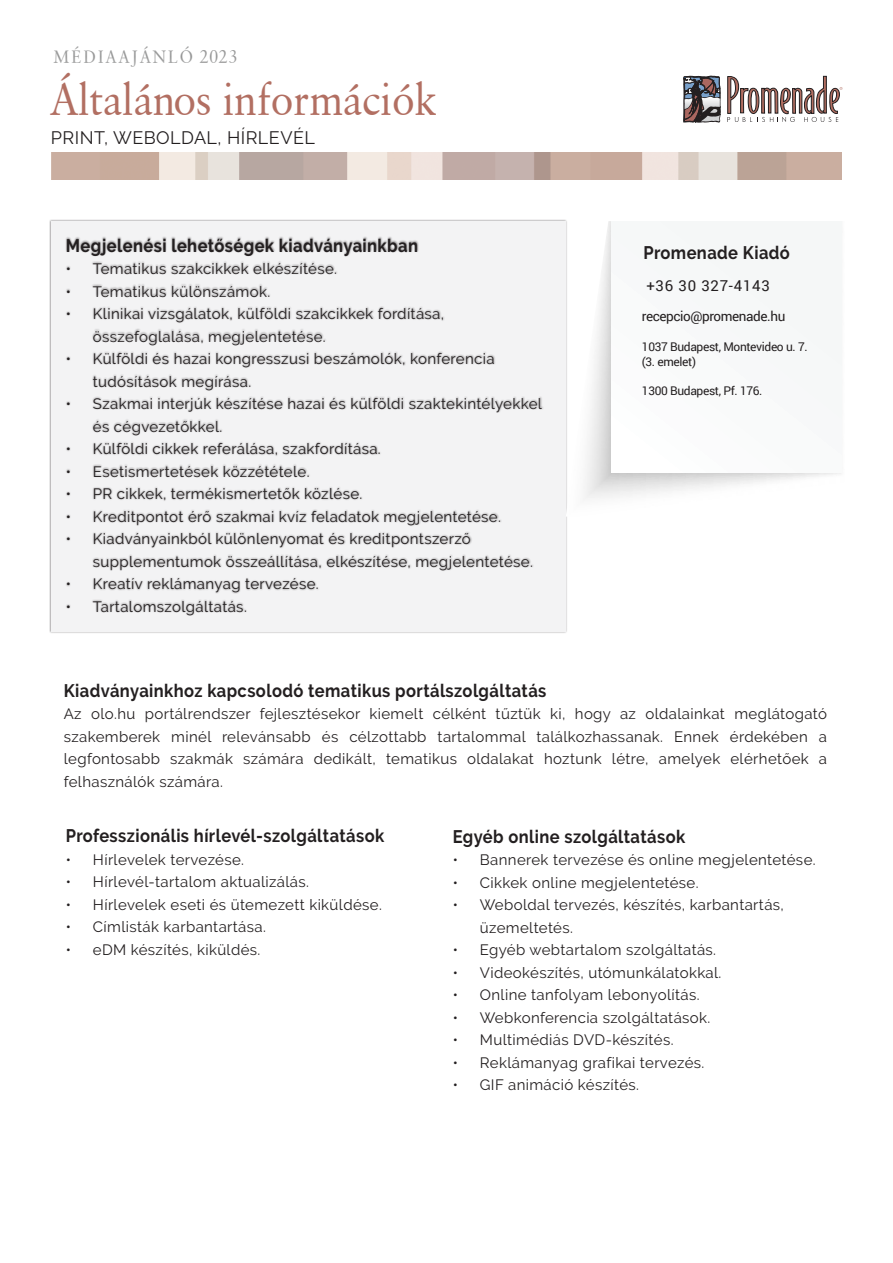
<style>
.page{position:relative;width:893px;height:1263px;background:#fff}
.page>*{position:absolute;margin:0;border:0;box-sizing:border-box;transform-origin:0 0}
.t1{font:45px "Classical Garamond PFL";color:#b26f62;scale:.91 1}
.t2{font:700 18.15px "Raleway";letter-spacing:.025em;color:#231f20;scale:.91 1}
.t3{font:18px "Raleway";letter-spacing:.025em;color:#231f20}
.t4{font:17.85px "Classical Garamond PFL";letter-spacing:.13em;color:#4d4e4e;scale:.91 1}
.t5{font:15px/22.5px "Raleway";letter-spacing:.025em;color:#231f20}
.t6{font:15px "Roboto";letter-spacing:.05em;color:#231f20}
.t7{font:13.5px "Roboto";letter-spacing:-.03em;color:#231f20}
.t8{font:12px/15px "Roboto";letter-spacing:-.03em;color:#231f20}
.s1{font-size:18.6px}
</style>
<div class="page">
<svg style="left:727px;top:75px;width:115px;height:47px"></svg>
<svg style="left:683px;top:76px;width:38px;height:46px;background:#6a6469"></svg>
<div style="left:51px;top:221px;width:515px;height:410px;background:#f3f3f4"></div>
<div style="left:65px;top:237px;width:479px;height:379px;background:#231f20;opacity:.5"></div>
<img style="left:51px;top:152px;width:791px;height:27px">
<div style="left:612px;top:221px;width:230px;height:251px;background:#f7f8f9"></div>
<p class="t4" style="left:54px;top:46px;width:204px">MÉDIAAJÁNLÓ <span class="s1">2023</span></p>
<p class="t1" style="left:51px;top:72px;width:425px">Általános információk</p>
<p class="t3" style="left:51px;top:127px;width:265px">PRINT, WEBOLDAL, HÍRLEVÉL</p>
<p class="t2" style="left:66px;top:235px;width:388px">Megjelenési lehetőségek kiadványainkban</p>
<p class="t5" style="left:66px;top:258px;width:273px">• Tematikus szakcikkek elkészítése.</p>
<p class="t5" style="left:66px;top:280px;width:206px">• Tematikus különszámok.</p>
<p class="t5" style="left:93px;top:303px;width:353px;text-indent:-27px">• Klinikai vizsgálatok, külföldi szakcikkek fordítása, összefoglalása, megjelentetése.</p>
<p class="t5" style="left:93px;top:348px;width:403px;text-indent:-27px">• Külföldi és hazai kongresszusi beszámolók, konferencia tudósítások megírása.</p>
<p class="t5" style="left:93px;top:393px;width:451px;text-indent:-27px">• Szakmai interjúk készítése hazai és külföldi szaktekintélyekkel és cégvezetőkkel.</p>
<p class="t5" style="left:66px;top:438px;width:316px">• Külföldi cikkek referálása, szakfordítása.</p>
<p class="t5" style="left:66px;top:460px;width:245px">• Esetismertetések közzététele.</p>
<p class="t5" style="left:66px;top:483px;width:298px">• PR cikkek, termékismertetők közlése.</p>
<p class="t5" style="left:66px;top:505px;width:437px">• Kreditpontot érő szakmai kvíz feladatok megjelentetése.</p>
<p class="t5" style="left:93px;top:528px;width:441px;text-indent:-27px">• Kiadványainkból különlenyomat és kreditpontszerző supplementumok összeállítása, elkészítése, megjelentetése.</p>
<p class="t5" style="left:66px;top:573px;width:254px">• Kreatív reklámanyag tervezése.</p>
<p class="t5" style="left:66px;top:595px;width:182px">• Tartalomszolgáltatás.</p>
<p class="t2" style="left:643px;top:242px;width:163px">Promenade Kiadó</p>
<p class="t6" style="left:646px;top:275px;width:125px">+36 30 327-4143</p>
<p class="t7" style="left:642px;top:307px;width:145px">recepcio@promenade.hu</p>
<p class="t8" style="left:642px;top:339px;width:167px">1037 Budapest, Montevideo u. 7. (3. emelet)</p>
<p class="t8" style="left:642px;top:382px;width:122px">1300 Budapest, Pf. 176.</p>
<p class="t2" style="left:64px;top:680px;width:532px">Kiadványainkhoz kapcsolodó tematikus portálszolgáltatás</p>
<p class="t5" style="left:64px;top:702px;width:765px;text-align:justify">Az olo.hu portálrendszer fejlesztésekor kiemelt célként tűztük ki, hogy az oldalainkat meglátogató szakemberek minél relevánsabb és célzottabb tartalommal találkozhassanak. Ennek érdekében a legfontosabb szakmák számára dedikált, tematikus oldalakat hoztunk létre, amelyek elérhetőek a felhasználók számára.</p>
<p class="t2" style="left:66px;top:825px;width:351px">Professzionális hírlevél-szolgáltatások</p>
<p class="t5" style="left:66px;top:848px;width:180px">• Hírlevelek tervezése.</p>
<p class="t5" style="left:66px;top:871px;width:244px">• Hírlevél-tartalom aktualizálás.</p>
<p class="t5" style="left:66px;top:893px;width:318px">• Hírlevelek eseti és ütemezett kiküldése.</p>
<p class="t5" style="left:66px;top:916px;width:201px">• Címlisták karbantartása.</p>
<p class="t5" style="left:66px;top:938px;width:196px">• eDM készítés, kiküldés.</p>
<p class="t2" style="left:453px;top:826px;width:257px">Egyéb online szolgáltatások</p>
<p class="t5" style="left:453px;top:848px;width:364px">• Bannerek tervezése és online megjelentetése.</p>
<p class="t5" style="left:453px;top:871px;width:247px">• Cikkek online megjelentetése.</p>
<p class="t5" style="left:480px;top:893px;width:306px;text-indent:-27px">• Weboldal tervezés, készítés, karbantartás, üzemeltetés.</p>
<p class="t5" style="left:453px;top:938px;width:265px">• Egyéb webtartalom szolgáltatás.</p>
<p class="t5" style="left:453px;top:961px;width:270px">• Videokészítés, utómunkálatokkal.</p>
<p class="t5" style="left:453px;top:983px;width:248px">• Online tanfolyam lebonyolítás.</p>
<p class="t5" style="left:453px;top:1006px;width:259px">• Webkonferencia szolgáltatások.</p>
<p class="t5" style="left:453px;top:1028px;width:222px">• Multimédiás DVD-készítés.</p>
<p class="t5" style="left:453px;top:1051px;width:253px">• Reklámanyag grafikai tervezés.</p>
<p class="t5" style="left:453px;top:1073px;width:188px">• GIF animáció készítés.</p>
</div>
